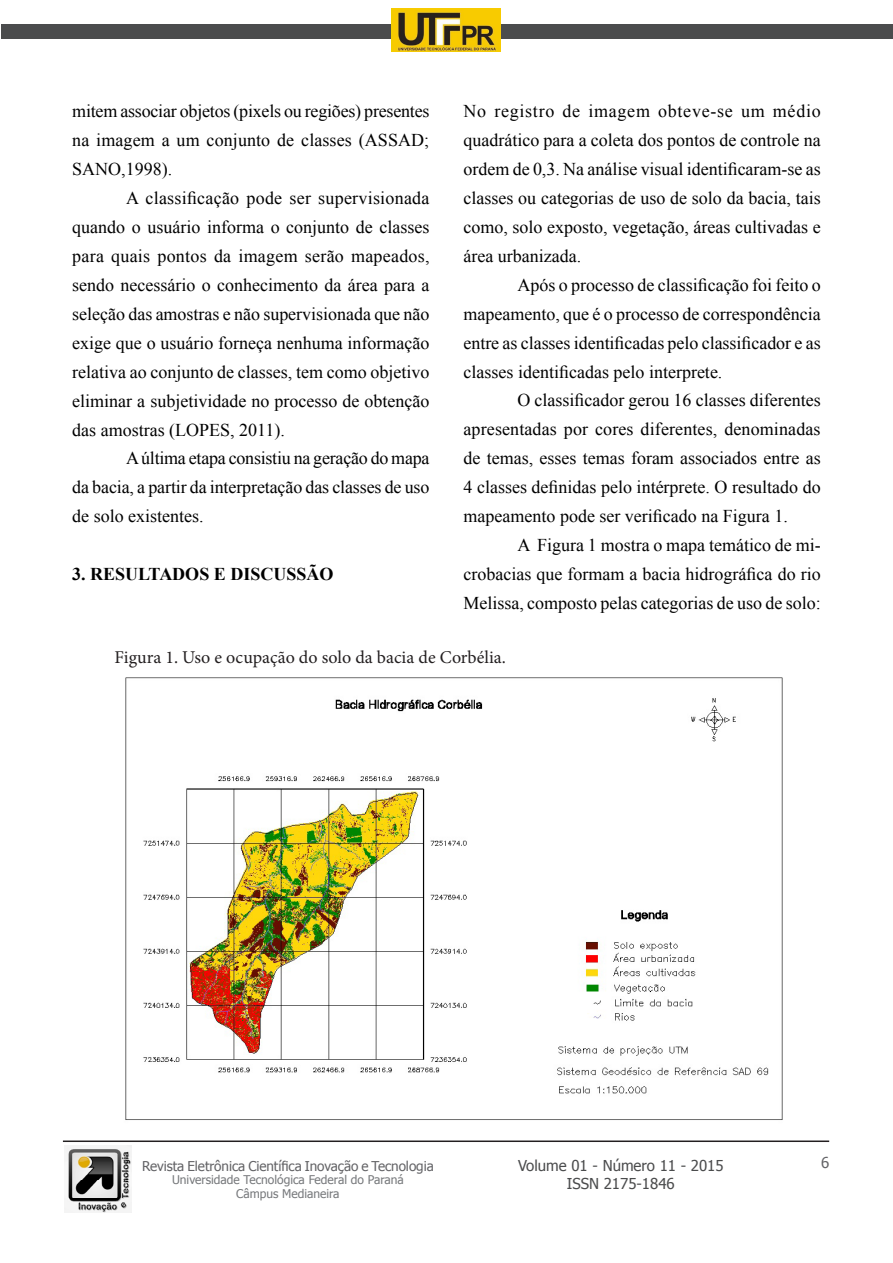
<style>
.page{position:relative;width:893px;height:1263px;background:#fff}
.page>*{position:absolute;margin:0;border:0;box-sizing:border-box;transform-origin:0 0}
.t1{font:18px/29px "Times New Roman";color:#000;text-align:justify}
.t2{font:18px "Minion Pro";color:#231f20}
.t3{font:700 18px "Times New Roman";color:#000}
.t4{font:15px "Tahoma";color:#4b4c4d}
.t5{font:15px "Tahoma";color:#636366}
.t6{font:13.5px "Tahoma";letter-spacing:-.005em;color:#636366}
.t7{font:12px/13.5px "Tahoma";color:#76787b;text-align:center}
</style>
<div class="page">
<div style="left:1px;top:24px;width:892px;height:14px;background:#4b4c4d"></div>
<hr style="left:63px;top:1140px;width:766px;height:2px;background:#231f20">
<img style="left:64px;top:1145px;width:68px;height:67px">
<img style="left:391px;top:9px;width:109px;height:42px">
<img style="left:125px;top:677px;width:658px;height:443px">
<p class="t1" style="left:463px;top:96px;width:359px">No registro de imagem obteve-se um médio quadrático para a coleta dos pontos de controle na ordem de 0,3. Na análise visual identificaram-se as classes ou categorias de uso de solo da bacia, tais como, solo exposto, vegetação, áreas cultivadas e área urbanizada.</p>
<p class="t1" style="left:463px;top:270px;width:359px;text-indent:54px">Após o processo de classificação foi feito o mapeamento, que é o processo de correspondência entre as classes identificadas pelo classificador e as classes identificadas pelo interprete.</p>
<p class="t1" style="left:463px;top:386px;width:359px;text-indent:54px">O classificador gerou 16 classes diferentes apresentadas por cores diferentes, denominadas de temas, esses temas foram associados entre as 4 classes definidas pelo intérprete. O resultado do mapeamento pode ser verificado na Figura 1.</p>
<p class="t1" style="left:463px;top:531px;width:359px;text-indent:54px">A Figura 1 mostra o mapa temático de mi&shy;crobacias que formam a bacia hidrográfica do rio Melissa, composto pelas categorias de uso de solo:</p>
<p class="t2" style="left:114px;top:645px;width:393px">Figura 1. Uso e ocupação do solo da bacia de Corbélia.</p>
<p class="t1" style="left:72px;top:96px;width:359px">mitem associar objetos (pixels ou regiões) presentes na imagem a um conjunto de classes (ASSAD; SANO,1998).</p>
<p class="t1" style="left:72px;top:183px;width:359px;text-indent:54px">A classificação pode ser supervisionada quando o usuário informa o conjunto de classes para quais pontos da imagem serão mapeados, sendo necessário o conhecimento da área para a seleção das amostras e não supervisionada que não exige que o usuário forneça nenhuma informação relativa ao conjunto de classes, tem como objetivo eliminar a subjetividade no processo de obtenção das amostras (LOPES, 2011).</p>
<p class="t1" style="left:72px;top:444px;width:359px;text-indent:54px">A última etapa consistiu na geração do mapa da bacia, a partir da interpretação das classes de uso de solo existentes.</p>
<p class="t3" style="left:72px;top:562px;width:263px">3. RESULTADOS E DISCUSSÃO</p>
<p class="t6" style="left:142px;top:1157px;width:293px">Revista Eletrônica Científica Inovação e Tecnologia</p>
<p class="t7" style="left:172px;top:1172px;width:233px">Universidade Tecnológica Federal do Paraná<br>Câmpus Medianeira</p>
<p class="t4" style="left:518px;top:1155px;width:207px">Volume 01 - Número 11 - 2015</p>
<p class="t5" style="left:821px;top:1153px;width:10px">6</p>
<p class="t4" style="left:567px;top:1173px;width:109px">ISSN 2175-1846</p>
</div>
